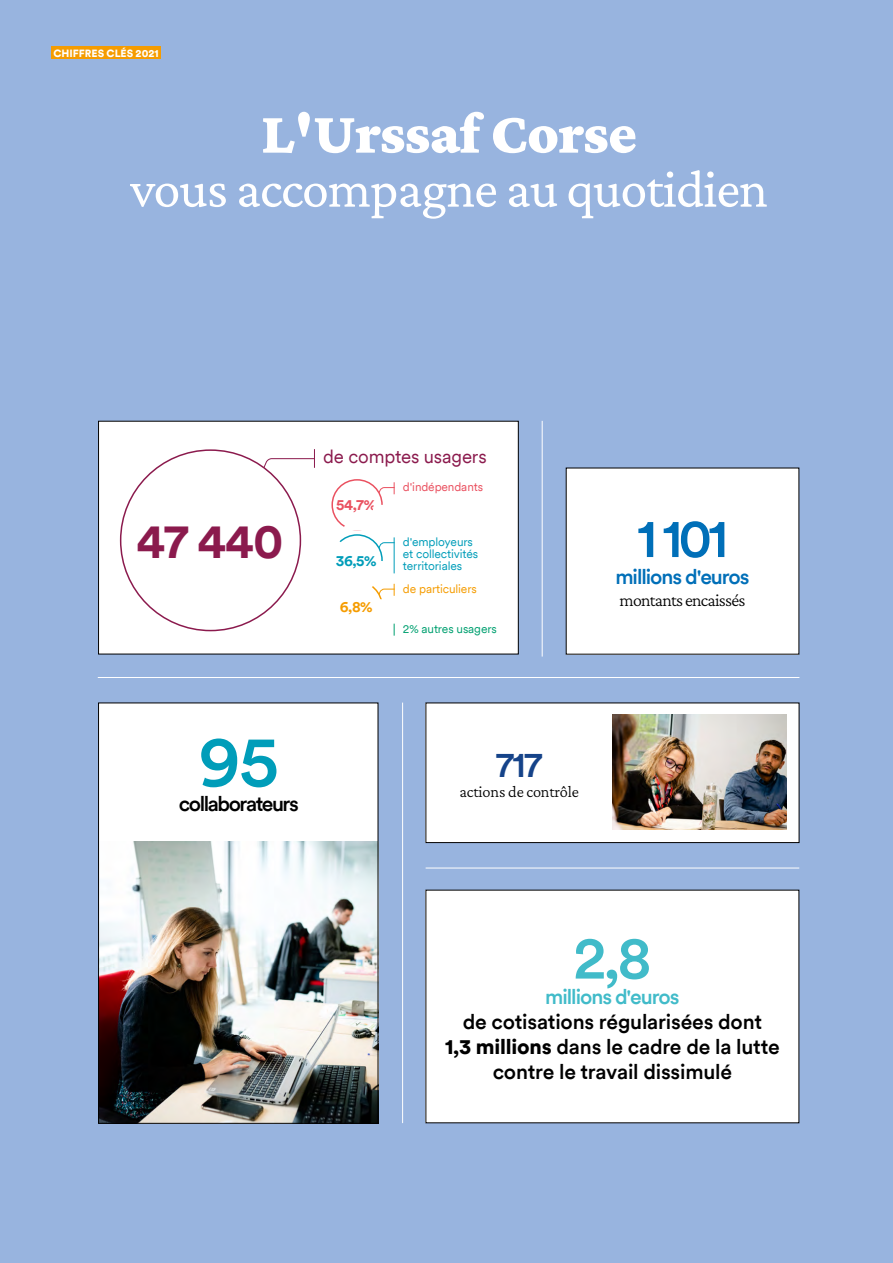
<style>
.page{position:relative;width:893px;height:1263px;background:#98b4df}
.page>*{position:absolute;margin:0;border:0;box-sizing:border-box;transform-origin:0 0}
.t1{font:500 72px "Circular";color:#009db9}
.t2{font:900 60px "Crimson Pro";letter-spacing:-.01em;color:#fff}
.t3{font:500 60px "Circular";color:#41bbc9}
.t4{font:54px "Crimson Pro";letter-spacing:-.02em;color:#fff}
.t5{font:500 54px "Circular";color:#006fb8}
.t6{font:700 48px "Circular";color:#8b1a4d}
.t7{font:500 36px "Circular";color:#154389}
.t8{font:500 21px/25.2px "Circular";letter-spacing:-.01em;color:#000;text-align:center}
.t9{font:500 21px "Circular";letter-spacing:-.05em;color:#41bbc9}
.t10{font:500 21px "Circular";letter-spacing:-.05em;color:#006fb8}
.t11{font:500 21px "Circular";letter-spacing:-.07em;color:#000}
.t12{font:18.75px "Circular";letter-spacing:-.01em;color:#8b1a4d}
.t13{font:300 18px "Crimson Pro";letter-spacing:-.04em;color:#000}
.t14{font:300 16.5px "Crimson Pro";letter-spacing:-.01em;color:#000}
.t15{font:700 15px "Circular";color:#ea5160}
.t16{font:700 15px "Circular";color:#009db9}
.t17{font:700 15px "Circular";color:#f59c00}
.t18{font:12px/12px "Circular";letter-spacing:-.01em;color:#009db9}
.t19{font:12px "Circular";letter-spacing:-.01em;color:#00a070}
.t20{font:12px "Circular";letter-spacing:-.01em;color:#ea5160}
.t21{font:12px "Circular";letter-spacing:-.01em;color:#f59c00}
.t22{font:900 10.5px "Circular";color:#fff}
.s1{font-weight:900}
</style>
<div class="page">
<div style="left:51px;top:47px;width:110px;height:12px;background:#f59c00"></div>
<div style="left:99px;top:703px;width:279px;height:420px;background:#fff"></div>
<img style="left:100px;top:842px;width:276px;height:280px">
<div style="left:98px;top:702px;width:280px;height:422px;border:1px solid #000"></div>
<div style="left:426px;top:703px;width:373px;height:139px;background:#fff"></div>
<div style="left:425px;top:702px;width:374px;height:141px;border:1px solid #000"></div>
<div style="left:426px;top:890px;width:373px;height:233px;background:#fff"></div>
<hr style="left:402px;top:702px;width:1px;height:421px;background:#fff">
<hr style="left:426px;top:868px;width:373px;height:1px;background:#fff">
<div style="left:99px;top:421px;width:419px;height:233px;background:#fff"></div>
<div style="left:98px;top:421px;width:421px;height:233px;border:1px solid #000"></div>
<svg style="left:252px;top:449px;width:63px;height:44px"></svg>
<svg style="left:376px;top:482px;width:19px;height:13px"></svg>
<hr style="left:394px;top:537px;width:1px;height:36px;background:#009db9">
<div style="left:121px;top:450px;width:179px;height:180px;background:#fff;border-radius:50%"></div>
<div style="left:332px;top:480px;width:50px;height:50px;background:#fff;border-radius:50%"></div>
<div style="left:331px;top:479px;width:52px;height:52px;border:2px solid #ea5160;border-radius:50%"></div>
<div style="left:566px;top:468px;width:233px;height:186px;background:#fff"></div>
<hr style="left:542px;top:421px;width:1px;height:236px;background:#fff">
<hr style="left:98px;top:677px;width:701px;height:1px;background:#fff">
<svg style="left:340px;top:505px;width:43px;height:26px"></svg>
<svg style="left:339px;top:539px;width:56px;height:97px"></svg>
<img style="left:613px;top:715px;width:173px;height:114px">
<p class="t22" style="left:54px;top:46px;width:107px">CHIFFRES CLÉS 2021</p>
<h2 class="t2" style="left:261px;top:95px;width:377px">L'Urssaf Corse</h2>
<h3 class="t4" style="left:130px;top:155px;width:639px">vous accompagne au quotidien</h3>
<p class="t12" style="left:323px;top:444px;width:165px">de comptes usagers</p>
<p class="t20" style="left:403px;top:479px;width:82px">d'indépendants</p>
<h3 class="t6" style="left:137px;top:508px;width:148px">47 440</h3>
<p class="t15" style="left:336px;top:495px;width:41px">54,7%</p>
<p class="t16" style="left:336px;top:550px;width:42px">36,5%</p>
<p class="t17" style="left:340px;top:596px;width:34px">6,8%</p>
<p class="t18" style="left:403px;top:536px;width:77px">d'employeurs et collectivités</p>
<p class="t18" style="left:403px;top:560px;width:61px">territoriales</p>
<p class="t21" style="left:403px;top:581px;width:75px">de particuliers</p>
<p class="t19" style="left:403px;top:620px;width:95px">2% autres usagers</p>
<h3 class="t5" style="left:637px;top:501px;width:92px">1 101</h3>
<p class="t10" style="left:615px;top:562px;width:136px">millions d'euros</p>
<p class="t13" style="left:619px;top:588px;width:128px">montants encaissés</p>
<h1 class="t1" style="left:198px;top:712px;width:83px">95</h1>
<p class="t11" style="left:179px;top:790px;width:121px">collaborateurs</p>
<h3 class="t7" style="left:495px;top:740px;width:49px">717</h3>
<p class="t14" style="left:459px;top:781px;width:121px">actions de contrôle</p>
<h2 class="t3" style="left:573px;top:917px;width:80px">2,8</h2>
<p class="t9" style="left:545px;top:982px;width:136px">millions d'euros</p>
<p class="t8" style="left:445px;top:1008px;width:336px">de cotisations régularisées dont<br><span class="s1">1,3 millions</span> dans le cadre de la lutte contre le travail dissimulé</p>
</div>
